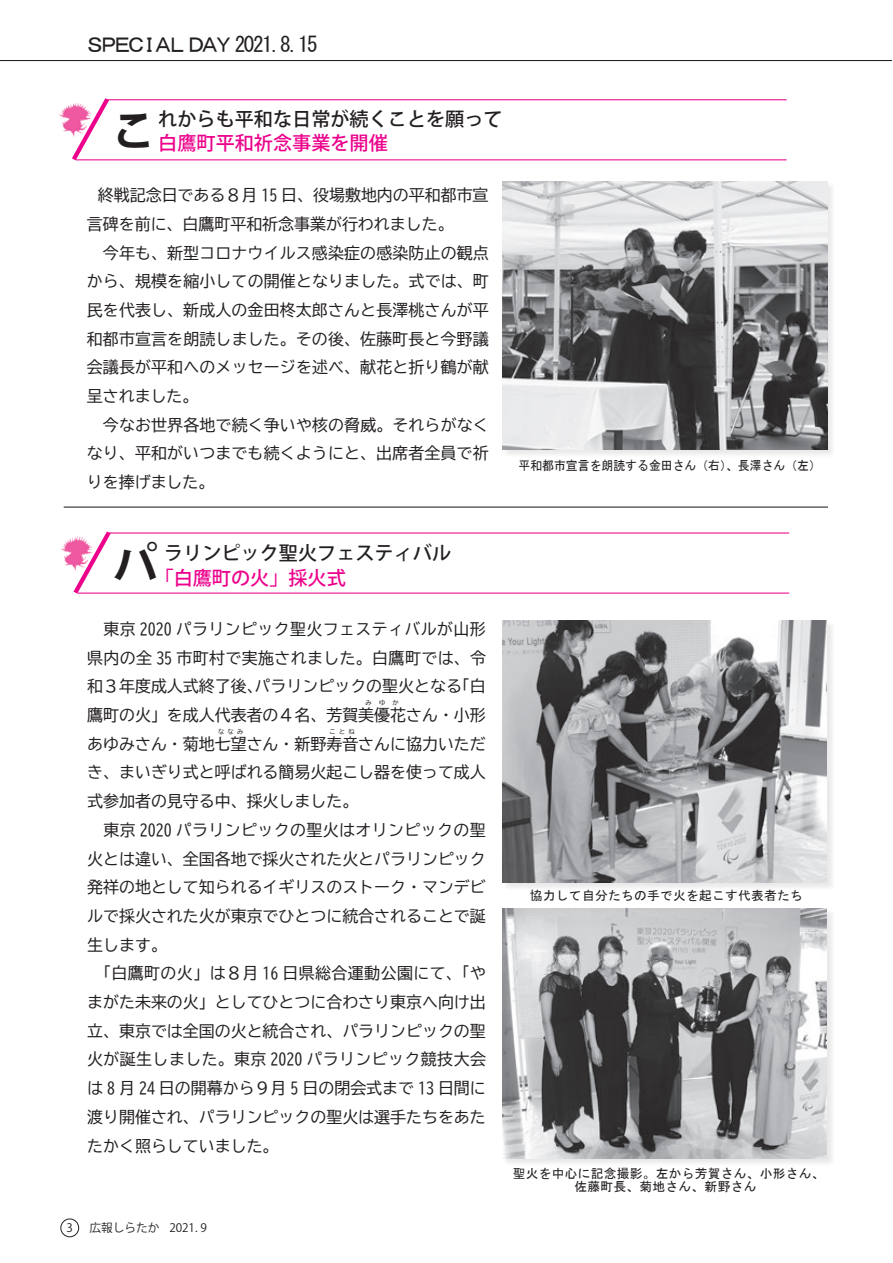
<style>
.page{position:relative;width:893px;height:1263px;background:#fff}
.page>*{position:absolute;margin:0;border:0;box-sizing:border-box;transform-origin:0 0}
.t1{font:700 44.7px "Koz Go Std";color:#231f20}
.t2{font:21.3px "MS Gothic";letter-spacing:-.36em;color:#231f20}
.t3{font:500 19.2px "Koz Go Std";color:#231f20}
.t4{font:500 19.2px "Koz Go Std";color:#ed028c}
.t5{font:15.9px/28.7px "BIZ UD Gothic";color:#231f20;text-align:justify}
.t6{font:15.9px/28.7px "BIZ UD Gothic";letter-spacing:.025em;color:#231f20;text-align:right}
.t7{font:14.85px "MS Gothic";color:#fff}
.t8{font:12.75px "MS Gothic";letter-spacing:.02em;color:#231f20}
.t9{font:12.75px "MS Gothic";color:#231f20;scale:.93 1}
.t10{font:11.7px "Koz Go Std";color:#231f20}
.t11{font:6.45px "BIZ UDP Gothic";letter-spacing:.545em;color:#231f20}
.s1{font-family:"BIZ UDP Gothic"}
</style>
<div class="page">
<hr style="left:0;top:60px;width:892px;height:1px;background:#231f20">
<hr style="left:64px;top:506px;width:764px;height:2px;background:#231f20">
<svg style="left:73px;top:531px;width:42px;height:63px"></svg>
<hr style="left:77px;top:592px;width:712px;height:2px;background:#ed028c">
<hr style="left:109px;top:532px;width:680px;height:1px;background:#ed028c">
<img style="left:61px;top:537px;width:36px;height:37px">
<div style="left:502px;top:620px;width:334px;height:271px;background:#231f20;opacity:.1"></div>
<img style="left:503px;top:620px;width:324px;height:262px">
<svg style="left:72px;top:98px;width:41px;height:63px"></svg>
<hr style="left:76px;top:159px;width:711px;height:1px;background:#ed028c">
<hr style="left:107px;top:99px;width:680px;height:1px;background:#ed028c">
<img style="left:59px;top:103px;width:36px;height:38px">
<div style="left:502px;top:908px;width:334px;height:259px;background:#231f20;opacity:.1"></div>
<img style="left:503px;top:908px;width:324px;height:250px">
<div style="left:502px;top:181px;width:334px;height:278px;background:#f2f2f2"></div>
<img style="left:503px;top:181px;width:324px;height:269px">
<div style="left:61px;top:1218px;width:18px;height:19px;border:1px solid #231f20;border-radius:50%"></div>
<p class="t2" style="left:42px;top:34px;width:277px">　　ＳＰＥＣＩＡＬＤＡＹ2021.8.15</p>
<p class="t1" style="left:112px;top:102px;width:46px">こ</p>
<p class="t3" style="left:158px;top:106px;width:346px">れからも平和な日常が続くことを願って</p>
<p class="t4" style="left:158px;top:131px;width:231px">白鷹町平和祈念事業を開催</p>
<p class="t5" style="left:87px;top:181px;width:403px;text-indent:11px">終戦記念日である８月 15 日、役場敷地内の平和都市宣言碑を前に、白鷹町平和祈念事業が行われました。</p>
<p class="t5" style="left:87px;top:238px;width:403px">　今年も、新型コロナウイルス感染症の感染防止の観点から、規模を縮小しての開催となりました。式では、町民を代表し、新成人の金田柊太郎さんと長澤桃さんが平和都市宣言を朗読しました。その後、佐藤町長と今野議会議長が平和へのメッセージを述べ、献花と折り鶴が献呈されました。</p>
<p class="t5" style="left:87px;top:410px;width:403px">　今なお世界各地で続く争いや核の脅威。それらがなくなり、平和がいつまでも続くようにと、出席者全員で祈りを捧げました。</p>
<p class="t9" style="left:518px;top:459px;width:327px">平和都市宣言を朗読する金田さん（右）、長澤さん（左(</p>
<p class="t1" style="left:113px;top:535px;width:46px">パ</p>
<p class="t3" style="left:164px;top:541px;width:289px">ラリンピック聖火フェスティバル</p>
<p class="t4" style="left:155px;top:566px;width:193px">「白鷹町の火」採火式</p>
<p class="t6" style="left:87px;top:614px;width:400px">東京 2020 パラリンピック聖火フェスティバルが山形県内の全 35 市町村で実施されました。白鷹町では、令「白</p>
<p class="t5" style="left:87px;top:672px;width:400px">和３年度成人式終了後、<br>鷹町の火」を成人代表者の４名、<span class="s1">芳賀美優花</span>さん・小形</p>
<p class="t5" style="left:255px;top:672px;width:209px">パラリンピックの聖火となる</p>
<p class="t11" style="left:366px;top:699px;width:35px">みゆか</p>
<p class="t5" style="left:87px;top:729px;width:400px">あゆみさん・<span class="s1">菊地七望</span>さん・<span class="s1">新野寿音</span>さんに協力いただ</p>
<p class="t11" style="left:218px;top:728px;width:27px">ななみ</p>
<p class="t11" style="left:330px;top:728px;width:26px">ことね</p>
<p class="t5" style="left:87px;top:758px;width:400px">き、まいぎり式と呼ばれる簡易火起こし器を使って成人式参加者の見守る中、採火しました。</p>
<p class="t5" style="left:87px;top:815px;width:400px">　東京 2020 パラリンピックの聖火はオリンピックの聖火とは違い、全国各地で採火された火とパラリンピック発祥の地として知られるイギリスのストーク・マンデビルで採火された火が東京でひとつに統合されることで誕生します。</p>
<p class="t5" style="left:87px;top:959px;width:400px">　「白鷹町の火」は８月 16 日県総合運動公園にて、「やまがた未来の火」としてひとつに合わさり東京へ向け出立、東京では全国の火と統合され、パラリンピックの聖火が誕生しました。東京 2020 パラリンピック競技大会は 8 月 24 日の開幕から９月 5 日の閉会式まで 13 日間に渡り開催され、パラリンピックの聖火は選手たちをあたたかく照らしていました。</p>
<p class="t10" style="left:89px;top:1220px;width:72px">広報しらたか</p>
<p class="t10" style="left:67px;top:1221px;width:8px">3</p>
<p class="t7" style="left:67px;top:1220px;width:16px">　</p>
<p class="t10" style="left:169px;top:1220px;width:39px">2021. 9</p>
<p class="t8" style="left:530px;top:889px;width:274px">協力して自分たちの手で火を起こす代表者たち</p>
<p class="t8" style="left:513px;top:1166px;width:314px">聖火を中心に記念撮影。左から芳賀さん、小形さん、</p>
<p class="t8" style="left:574px;top:1180px;width:183px">佐藤町長、菊地さん、新野さん</p>
</div>
